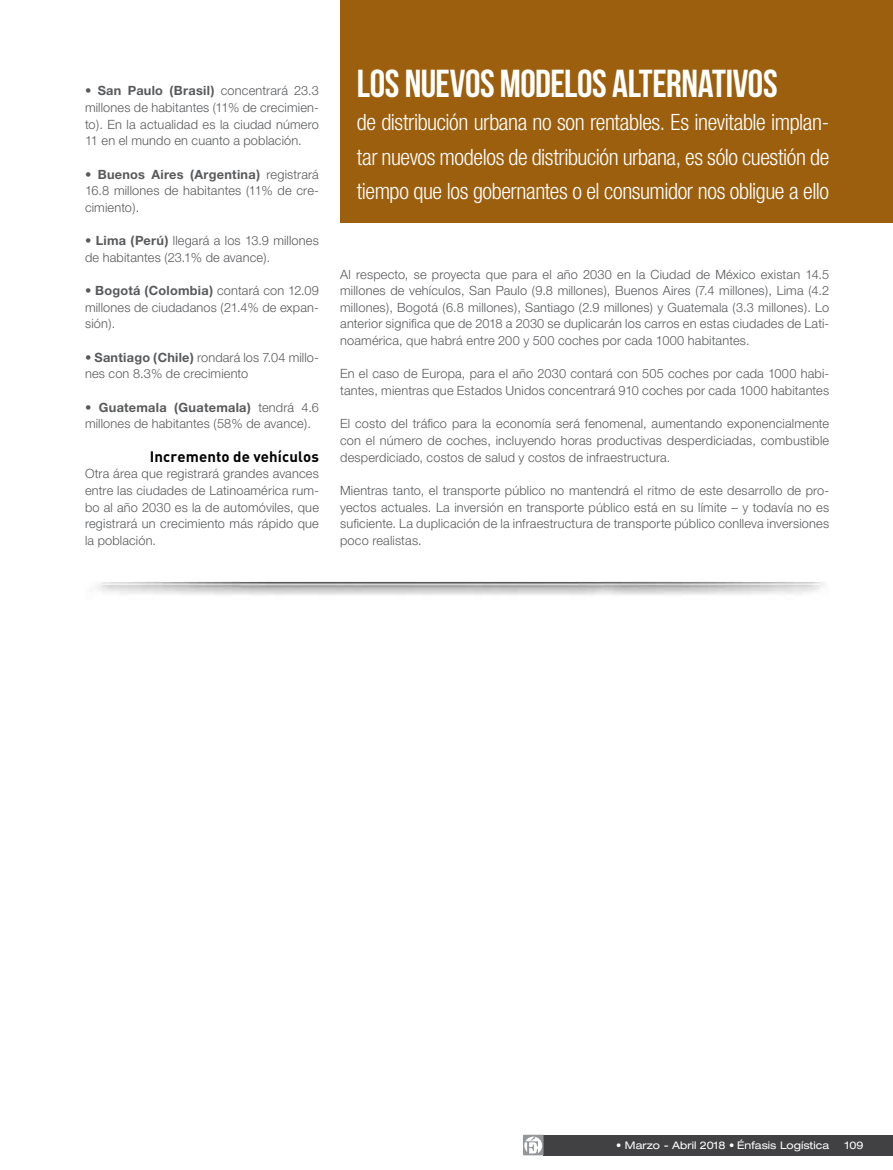
<style>
.page{position:relative;width:893px;height:1170px;background:#fff}
.page>*{position:absolute;margin:0;border:0;box-sizing:border-box;transform-origin:0 0}
.t1{font:39px "Bebas Neue";letter-spacing:-.01em;color:#fff}
.t2{font:300 condensed 22.5px/34.5px "Helvetica Neue";letter-spacing:-.02em;color:#fff;text-align:justify}
.t3{font:700 15px "DIN";letter-spacing:.005em;color:#000}
.t4{font:300 12.75px/16.6px "Helvetica Neue";letter-spacing:.015em;color:#58595b;text-align:justify}
.t5{font:expanded 10.5px "Helvetica Neue";color:#fff}
.s1{font-weight:400;font-stretch:condensed}
.s2{font-weight:700}
.s3{font-weight:300;font-stretch:normal}
</style>
<div class="page">
<div style="left:544px;top:1134px;width:349px;height:21px;background:#414042"></div>
<svg style="left:523px;top:1134px;width:21px;height:21px"></svg>
<img style="left:96px;top:581px;width:728px;height:14px">
<div style="left:340px;top:0;width:553px;height:222px;background:#9b5f0e"></div>
<p class="t4" style="left:85px;top:82px;width:235px"><span class="s1">•</span> <span class="s2">San Paulo (Brasil)</span> concentrará 23.3 millones de habitantes (11% de crecimien&shy;to). En la actualidad es la ciudad número 11 en el mundo en cuanto a población.</p>
<p class="t4" style="left:85px;top:165px;width:235px"><span class="s1">•</span> <span class="s2">Buenos Aires (Argentina)</span> registrará 16.8 millones de habitantes (11% de cre&shy;cimiento).</p>
<p class="t4" style="left:85px;top:232px;width:235px"><span class="s1">•</span> <span class="s2">Lima (Perú)</span> llegará a los 13.9 millones de habitantes (23.1% de avance).</p>
<p class="t4" style="left:85px;top:282px;width:235px"><span class="s1">•</span> <span class="s2">Bogotá (Colombia)</span> contará con 12.09 millones de ciudadanos (21.4% de expan&shy;sión).</p>
<p class="t4" style="left:85px;top:348px;width:235px"><span class="s1">•</span> <span class="s2">Santiago (Chile)</span> rondará los 7.04 millo&shy;nes con 8.3% de crecimiento</p>
<p class="t4" style="left:85px;top:398px;width:235px"><span class="s1">•</span> <span class="s2">Guatemala (Guatemala)</span> tendrá 4.6 millones de habitantes (58% de avance).</p>
<p class="t3" style="left:150px;top:446px;width:170px">Incremento de vehículos</p>
<p class="t4" style="left:85px;top:465px;width:235px">Otra área que registrará grandes avances entre las ciudades de Latinoamérica rum&shy;bo al año 2030 es la de automóviles, que registrará un crecimiento más rápido que la población.</p>
<h1 class="t1" style="left:357px;top:62px;width:422px">LOS NUEVOS MODELOS ALTERNATIVOS</h1>
<h2 class="t2" style="left:357px;top:105px;width:474px">de distribución urbana no son rentables. Es inevitable implan&shy;tar nuevos modelos de distribución urbana, es sólo cuestión de tiempo que los gobernantes o el consumidor nos obligue a ello</h2>
<p class="t4" style="left:340px;top:265px;width:490px">Al respecto, se proyecta que para el año 2030 en la Ciudad de México existan 14.5 millones de vehículos, San Paulo (9.8 millones), Buenos Aires (7.4 millones), Lima (4.2 millones), Bogotá (6.8 millones), Santiago (2.9 millones) y Guatemala (3.3 millones). Lo anterior significa que de 2018 a 2030 se duplicarán los carros en estas ciudades de Lati&shy;noamérica, que habrá entre 200 y 500 coches por cada 1000 habitantes.</p>
<p class="t4" style="left:340px;top:365px;width:491px">En el caso de Europa, para el año 2030 contará con 505 coches por cada 1000 habi&shy;tantes, mientras que Estados Unidos concentrará 910 coches por cada 1000 habitantes</p>
<p class="t4" style="left:340px;top:415px;width:490px">El costo del tráfico para la economía será fenomenal, aumentando exponencialmente con el número de coches, incluyendo horas productivas desperdiciadas, combustible desperdiciado, costos de salud y costos de infraestructura.</p>
<p class="t4" style="left:340px;top:481px;width:490px">Mientras tanto, el transporte público no mantendrá el ritmo de este desarrollo de pro&shy;yectos actuales. La inversión en transporte público está en su límite – y todavía no es suficiente. La duplicación de la infraestructura de transporte público conlleva inversiones poco realistas.</p>
<p class="t5" style="left:616px;top:1138px;width:214px"><span class="s3">•</span> Marzo - Abril 2018 <span class="s3">•</span> Énfasis Logística</p>
<p class="t5" style="left:845px;top:1138px;width:20px">109</p>
</div>
